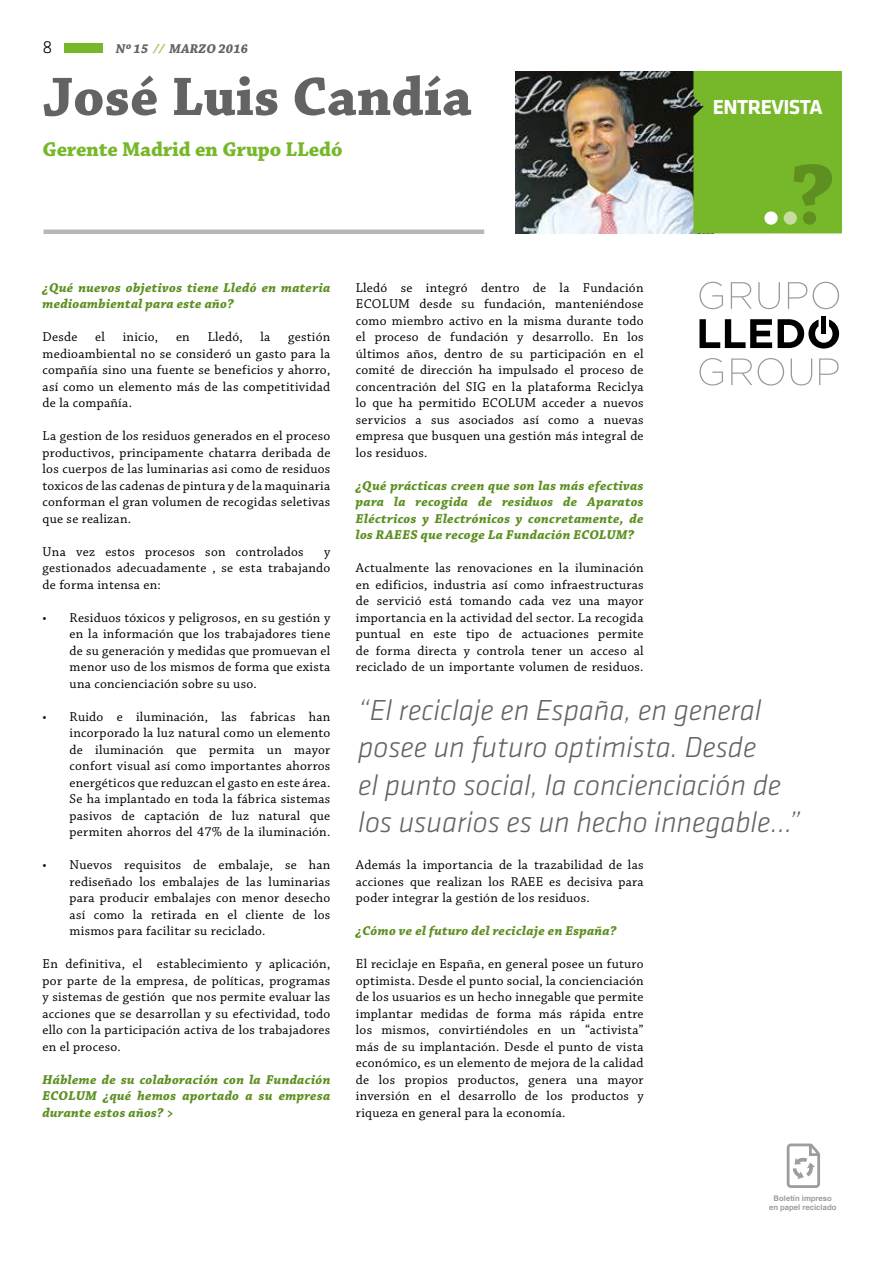
<style>
.page{position:relative;width:893px;height:1263px;background:#fff}
.page>*{position:absolute;margin:0;border:0;box-sizing:border-box;transform-origin:0 0}
.t1{font:700 57px "Chaparral Pro";color:#646363}
.t2{font:italic 300 30px/37.5px "Klavika CH";color:#646363}
.t3{font:700 21px "Chaparral Pro";letter-spacing:-.01em;color:#76b82a}
.t4{font:700 21px "Klavika CH";letter-spacing:-.025em;color:#fff}
.t5{font:300 18px "Klavika CH";color:#000}
.t6{font:13.5px/16.5px "Chaparral Pro";letter-spacing:.02em;color:#000;text-align:justify}
.t7{font:italic 700 13.5px/16.5px "Chaparral Pro";letter-spacing:.02em;color:#5d9021;text-align:justify}
.t8{font:italic 700 13.5px "Chaparral Pro";color:#646363}
.t9{font:700 7.65px/9.3px "Helvetica";color:#9d9d9c;text-align:center}
.s1{color:#a1c861}
</style>
<div class="page">
<div style="left:64px;top:43px;width:38px;height:10px;background:#76b82a"></div>
<div style="left:44px;top:229px;width:440px;height:5px;background:#b8b7b7"></div>
<img style="left:516px;top:71px;width:177px;height:162px">
<div style="left:693px;top:71px;width:149px;height:162px;background:#76b82a"></div>
<div style="left:803px;top:211px;width:13px;height:14px;background:#5d9021;border-radius:50%"></div>
<div style="left:784px;top:211px;width:13px;height:14px;background:#c6dd9f;border-radius:50%"></div>
<div style="left:764px;top:211px;width:14px;height:14px;background:#fff;border-radius:50%"></div>
<svg style="left:699px;top:319px;width:73px;height:29px"></svg>
<svg style="left:778px;top:319px;width:61px;height:30px"></svg>
<hr style="left:822px;top:316px;width:4px;height:17px;background:#000">
<svg style="left:699px;top:282px;width:24px;height:27px"></svg>
<svg style="left:731px;top:282px;width:21px;height:27px"></svg>
<svg style="left:758px;top:282px;width:22px;height:27px"></svg>
<svg style="left:788px;top:282px;width:19px;height:27px"></svg>
<svg style="left:813px;top:282px;width:26px;height:27px"></svg>
<svg style="left:699px;top:358px;width:24px;height:27px"></svg>
<svg style="left:731px;top:358px;width:21px;height:27px"></svg>
<svg style="left:791px;top:358px;width:21px;height:27px"></svg>
<svg style="left:819px;top:358px;width:20px;height:27px"></svg>
<svg style="left:758px;top:358px;width:26px;height:27px"></svg>
<svg style="left:787px;top:1143px;width:33px;height:45px"></svg>
<h3 class="t5" style="left:43px;top:36px;width:11px">8</h3>
<p class="t8" style="left:116px;top:41px;width:134px">Nº 15 <span class="s1">//</span> MARZO 2016</p>
<h1 class="t1" style="left:43px;top:63px;width:431px">José Luis Candía</h1>
<h3 class="t3" style="left:43px;top:137px;width:301px">Gerente Madrid en Grupo LLedó</h3>
<h3 class="t4" style="left:713px;top:92px;width:111px">ENTREVISTA</h3>
<p class="t7" style="left:43px;top:280px;width:289px">¿Qué nuevos objetivos tiene Lledó en materia medioambiental para este año?</p>
<p class="t6" style="left:43px;top:329px;width:36px">Desde</p>
<p class="t6" style="left:95px;top:329px;width:11px">el</p>
<p class="t6" style="left:123px;top:329px;width:37px">inicio,</p>
<p class="t6" style="left:176px;top:329px;width:15px">en</p>
<p class="t6" style="left:208px;top:329px;width:37px">Lledó,</p>
<p class="t6" style="left:260px;top:329px;width:11px">la</p>
<p class="t6" style="left:43px;top:329px;width:289px;text-indent:246px">gestión medioambiental no se consideró un gasto para la compañía sino una fuente se beneficios y ahorro, así como un elemento más de las competitividad de la compañía.</p>
<p class="t6" style="left:43px;top:428px;width:289px">La gestion de los residuos generados en el proceso productivos, principamente chatarra deribada de los cuerpos de las luminarias asi como de residuos toxicos de las cadenas de pintura y de la maquinaria conforman el gran volumen de recogidas seletivas que se realizan.</p>
<p class="t6" style="left:43px;top:544px;width:263px">Una vez estos procesos son controlados</p>
<p class="t6" style="left:43px;top:544px;width:289px;text-indent:282px">y gestionados adecuadamente , se esta trabajando de forma intensa en:</p>
<p class="t6" style="left:70px;top:610px;width:262px;text-indent:-27px">• Residuos tóxicos y peligrosos, en su gestión y en la información que los trabajadores tiene de su generación y medidas que promuevan el menor uso de los mismos de forma que exista una concienciación sobre su uso.</p>
<p class="t6" style="left:70px;top:709px;width:262px;text-indent:-27px">• Ruido e iluminación, las fabricas han incorporado la luz natural como un elemento de iluminación que permita un mayor confort visual así como importantes ahorros energéticos que reduzcan el gasto en este área.<br>Se ha implantado en toda la fábrica sistemas pasivos de captación de luz natural que permiten ahorros del 47% de la iluminación.</p>
<p class="t6" style="left:70px;top:857px;width:262px;text-indent:-27px">• Nuevos requisitos de embalaje, se han rediseñado los embalajes de las luminarias para producir embalajes con menor desecho así como la retirada en el cliente de los mismos para facilitar su reciclado.</p>
<p class="t6" style="left:43px;top:956px;width:289px">En definitiva, el establecimiento y aplicación, por parte de la empresa, de políticas, programas y sistemas de gestión que nos permite evaluar las acciones que se desarrollan y su efectividad, todo ello con la participación activa de los trabajadores en el proceso.</p>
<p class="t7" style="left:43px;top:1072px;width:289px">Hábleme de su colaboración con la Fundación ECOLUM ¿qué hemos aportado a su empresa durante estos años? &gt;</p>
<p class="t6" style="left:356px;top:280px;width:289px">Lledó se integró dentro de la Fundación ECOLUM desde su fundación, manteniéndose como miembro activo en la misma durante todo el proceso de fundación y desarrollo. En los últimos años, dentro de su participación en el comité de dirección ha impulsado el proceso de concentración del SIG en la plataforma Reciclya lo que ha permitido ECOLUM acceder a nuevos servicios a sus asociados así como a nuevas empresa que busquen una gestión más integral de los residuos.</p>
<p class="t7" style="left:356px;top:478px;width:289px">¿Qué prácticas creen que son las más efectivas para la recogida de residuos de Aparatos Eléctricos y Electrónicos y concretamente, de los RAEES que recoge La Fundación ECOLUM?</p>
<p class="t6" style="left:356px;top:560px;width:289px">Actualmente las renovaciones en la iluminación en edificios, industria así como infraestructuras de servició está tomando cada vez una mayor importancia en la actividad del sector. La recogida puntual en este tipo de actuaciones permite de forma directa y controla tener un acceso al reciclado de un importante volumen de residuos.</p>
<h2 class="t2" style="left:358px;top:691px;width:443px">“El reciclaje en España, en general posee un futuro optimista. Desde<br>el punto social, la concienciación de los usuarios es un hecho innegable...”</h2>
<p class="t6" style="left:356px;top:857px;width:289px">Además la importancia de la trazabilidad de las acciones que realizan los RAEE es decisiva para poder integrar la gestión de los residuos.</p>
<p class="t7" style="left:356px;top:923px;width:262px">¿Cómo ve el futuro del reciclaje en España?</p>
<p class="t6" style="left:356px;top:956px;width:289px">El reciclaje en España, en general posee un futuro optimista. Desde el punto social, la concienciación de los usuarios es un hecho innegable que permite implantar medidas de forma más rápida entre los mismos, convirtiéndoles en un “activista” más de su implantación. Desde el punto de vista económico, es un elemento de mejora de la calidad de los propios productos, genera una mayor inversión en el desarrollo de los productos y riqueza en general para la economía.</p>
<p class="t9" style="left:769px;top:1194px;width:69px">Boletín impreso en papel reciclado</p>
</div>
